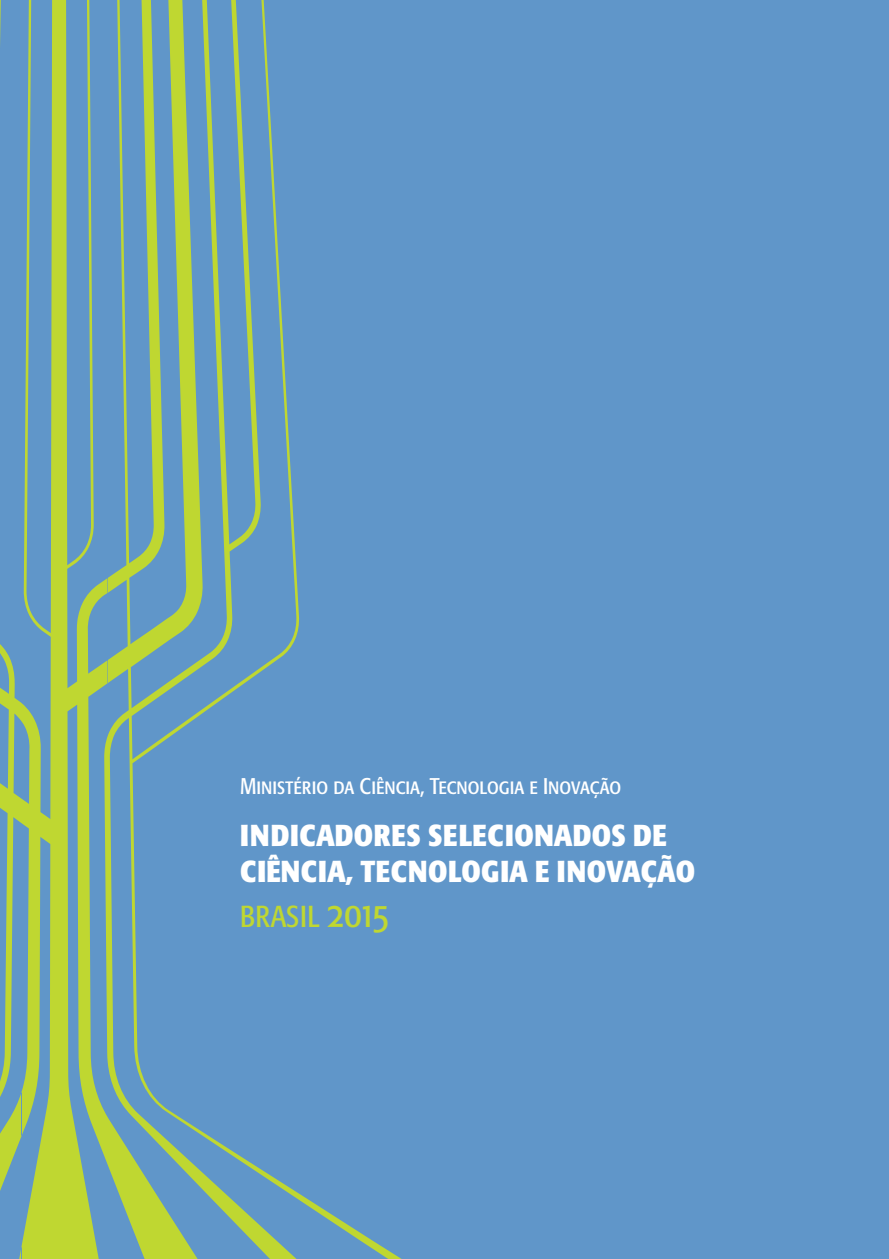
<style>
.page{position:relative;width:889px;height:1259px;background:#6096c9}
.page>*{position:absolute;margin:0;border:0;box-sizing:border-box;transform-origin:0 0}
.t1{font:700 condensed 30px/36px "Formata";letter-spacing:.02em;color:#fff}
.t2{font:30px "Formata Condensed SC";letter-spacing:.02em;color:#bfd731}
.t3{font:22.5px "Formata Condensed SC";color:#fff}
.s1{font-size:37.5px}
</style>
<div class="page">
<svg style="left:0;top:0;width:402px;height:1259px"></svg>
<p class="t3" style="left:240px;top:772px;width:383px">Ministério da Ciência, Tecnologia e Inovação</p>
<p class="t1" style="left:240px;top:816px;width:456px">INDICADORES SELECIONADOS DE<br>CIÊNCIA, TECNOLOGIA E INOVAÇÃO</p>
<p class="t2" style="left:240px;top:898px;width:150px">BRASIL <span class="s1">2015</span></p>
</div>
